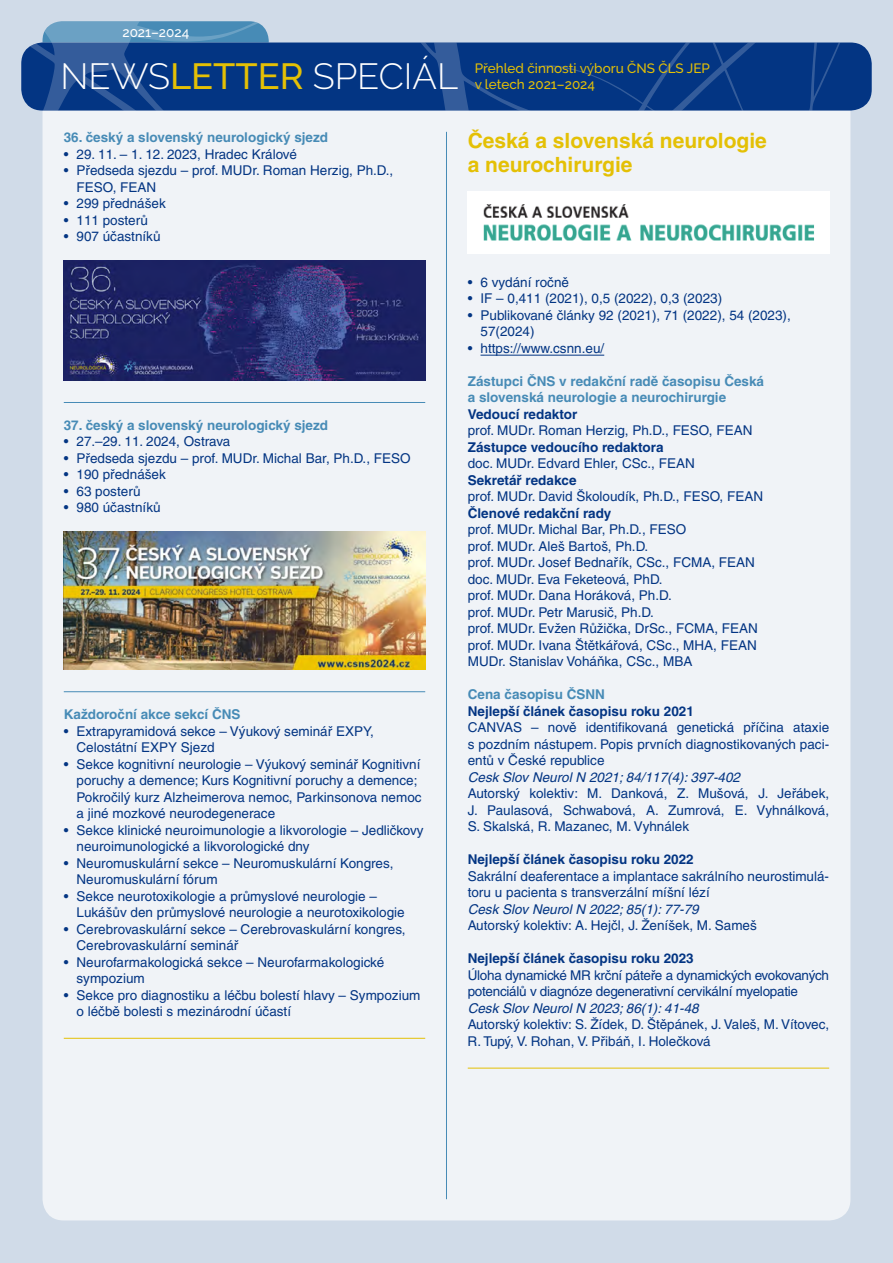
<style>
.page{position:relative;width:893px;height:1263px;background:#d0dbe8}
.page>*{position:absolute;margin:0;border:0;box-sizing:border-box;transform-origin:0 0}
.t1{font:300 36.3px "Raleway";color:#fff}
.t2{font:700 21px/24px "Helvetica CE";color:#e4c005}
.t3{font:13.5px/16.5px "Helvetica CE";color:#033583}
.t4{font:700 13.5px/16.5px "Helvetica CE";color:#478bb6}
.t5{font:700 13.5px "Helvetica CE";color:#033583}
.t6{font:13.5px/16.5px "Helvetica CE";letter-spacing:-.02em;color:#033583}
.t7{font:italic 13.5px "Helvetica CE";color:#033583}
.t8{font:500 13.5px "Raleway";color:#e4c005}
.t9{font:500 13.5px "Raleway";color:#fff}
.s1{font-weight:500;color:#e4c005}
</style>
<div class="page">
<div style="left:43px;top:64px;width:807px;height:1156px;background:#f0f3f7;border-radius:21px"></div>
<svg style="left:21px;top:21px;width:851px;height:90px;fill:#033583"></svg>
<hr style="left:446px;top:132px;width:1px;height:1067px;background:#478bb6">
<img style="left:64px;top:260px;width:361px;height:120px">
<hr style="left:64px;top:402px;width:361px;height:1px;background:#478bb6">
<img style="left:64px;top:532px;width:361px;height:138px">
<hr style="left:64px;top:691px;width:361px;height:1px;background:#478bb6">
<hr style="left:64px;top:1038px;width:361px;height:1px;background:#e4c005">
<hr style="left:480px;top:355px;width:124px;height:1px;background:#033583">
<img style="left:468px;top:191px;width:361px;height:63px">
<hr style="left:468px;top:1068px;width:361px;height:1px;background:#e4c005">
<p class="t9" style="left:122px;top:25px;width:68px">2021–2024</p>
<h1 class="t1" style="left:61px;top:55px;width:399px">NEWS<span class="s1">LETTER</span> SPECIÁL</h1>
<p class="t8" style="left:475px;top:61px;width:237px">Přehled činnosti výboru ČNS ČLS JEP</p>
<p class="t8" style="left:475px;top:77px;width:122px">v letech 2021–2024</p>
<p class="t4" style="left:64px;top:129px;width:266px">36. český a slovenský neurologický sjezd</p>
<p class="t3" style="left:64px;top:146px;width:235px">• 29. 11. – 1. 12. 2023, Hradec Králové</p>
<p class="t3" style="left:77px;top:162px;width:318px;text-indent:-13px">• Předseda sjezdu – prof. MUDr. Roman Herzig, Ph.D.,<br>FESO, FEAN</p>
<p class="t3" style="left:64px;top:195px;width:104px">• 299 přednášek</p>
<p class="t3" style="left:64px;top:212px;width:86px">• 111 posterů</p>
<p class="t3" style="left:64px;top:228px;width:98px">• 907 účastníků</p>
<p class="t4" style="left:64px;top:417px;width:266px">37. český a slovenský neurologický sjezd</p>
<p class="t3" style="left:64px;top:433px;width:168px">• 27.–29. 11. 2024, Ostrava</p>
<p class="t3" style="left:64px;top:450px;width:348px">• Předseda sjezdu – prof. MUDr. Michal Bar, Ph.D., FESO</p>
<p class="t3" style="left:64px;top:466px;width:104px">• 190 přednášek</p>
<p class="t3" style="left:64px;top:483px;width:78px">• 63 posterů</p>
<p class="t3" style="left:64px;top:499px;width:98px">• 980 účastníků</p>
<p class="t4" style="left:64px;top:706px;width:178px">Každoroční akce sekcí ČNS</p>
<p class="t3" style="left:77px;top:723px;width:299px;text-indent:-13px">• Extrapyramidová sekce – Výukový seminář EXPY,<br>Celostátní EXPY Sjezd</p>
<p class="t3" style="left:77px;top:756px;width:347px;text-indent:-13px">• Sekce kognitivní neurologie – Výukový seminář Kognitivní poruchy a demence; Kurs Kognitivní poruchy a demence; Pokročilý kurz Alzheimerova nemoc, Parkinsonova nemoc a jiné mozkové neurodegenerace</p>
<p class="t3" style="left:77px;top:822px;width:349px;text-indent:-13px">• Sekce klinické neuroimunologie a likvorologie – Jedličkovy neuroimunologické a likvorologické dny</p>
<p class="t3" style="left:77px;top:855px;width:318px;text-indent:-13px">• Neuromuskulární sekce – Neuromuskulární Kongres,<br>Neuromuskulární fórum</p>
<p class="t3" style="left:77px;top:888px;width:330px;text-indent:-13px">• Sekce neurotoxikologie a průmyslové neurologie –<br>Lukášův den průmyslové neurologie a neurotoxikologie</p>
<p class="t3" style="left:77px;top:921px;width:331px;text-indent:-13px">• Cerebrovaskulární sekce – Cerebrovaskulární kongres,<br>Cerebrovaskulární seminář</p>
<p class="t3" style="left:77px;top:954px;width:309px;text-indent:-13px">• Neurofarmakologická sekce – Neurofarmakologické sympozium</p>
<p class="t3" style="left:77px;top:987px;width:345px;text-indent:-13px">• Sekce pro diagnostiku a léčbu bolestí hlavy – Sympozium o léčbě bolesti s mezinárodní účastí</p>
<h2 class="t2" style="left:468px;top:129px;width:301px">Česká a slovenská neurologie a neurochirurgie</h2>
<p class="t3" style="left:468px;top:274px;width:103px">• 6 vydání ročně</p>
<p class="t3" style="left:468px;top:290px;width:256px">• IF – 0,411 (2021), 0,5 (2022), 0,3 (2023)</p>
<p class="t3" style="left:480px;top:307px;width:312px;text-indent:-13px">• Publikované články 92 (2021), 71 (2022), 54 (2023),<br>57(2024)</p>
<p class="t3" style="left:468px;top:340px;width:138px">• https://www.csnn.eu/</p>
<p class="t4" style="left:468px;top:373px;width:298px">Zástupci ČNS v redakční radě časopisu Česká a slovenská neurologie a neurochirurgie</p>
<p class="t5" style="left:468px;top:406px;width:111px">Vedoucí redaktor</p>
<p class="t3" style="left:468px;top:422px;width:286px">prof. MUDr. Roman Herzig, Ph.D., FESO, FEAN</p>
<p class="t5" style="left:468px;top:439px;width:197px">Zástupce vedoucího redaktora</p>
<p class="t3" style="left:468px;top:455px;width:229px">doc. MUDr. Edvard Ehler, CSc., FEAN</p>
<p class="t5" style="left:468px;top:472px;width:110px">Sekretář redakce</p>
<p class="t3" style="left:468px;top:488px;width:297px">prof. MUDr. David Školoudík, Ph.D., FESO, FEAN</p>
<p class="t5" style="left:468px;top:505px;width:145px">Členové redakční rady</p>
<p class="t3" style="left:468px;top:521px;width:292px">prof. MUDr. Michal Bar, Ph.D., FESO<br>prof. MUDr. Aleš Bartoš, Ph.D.<br>prof. MUDr. Josef Bednařík, CSc., FCMA, FEAN doc. MUDr. Eva Feketeová, PhD.<br>prof. MUDr. Dana Horáková, Ph.D.<br>prof. MUDr. Petr Marusič, Ph.D.<br>prof. MUDr. Evžen Růžička, DrSc., FCMA, FEAN prof. MUDr. Ivana Štětkářová, CSc., MHA, FEAN MUDr. Stanislav Voháňka, CSc., MBA</p>
<p class="t4" style="left:468px;top:686px;width:139px">Cena časopisu ČSNN</p>
<p class="t5" style="left:468px;top:703px;width:228px">Nejlepší článek časopisu roku 2021</p>
<p class="t3" style="left:468px;top:719px;width:363px;text-align:justify">CANVAS – nově identifikovaná genetická příčina ataxie s pozdním nástupem. Popis prvních diagnostikovaných paci&shy;entů v České republice</p>
<p class="t7" style="left:468px;top:769px;width:274px">Cesk Slov Neurol N 2021; 84/117(4): 397-402</p>
<p class="t3" style="left:468px;top:785px;width:363px;text-align:justify">Autorský kolektiv: M. Danková, Z. Mušová, J. Jeřábek, J. Paulasová, Schwabová, A. Zumrová, E. Vyhnálková, S. Skalská, R. Mazanec, M. Vyhnálek</p>
<p class="t5" style="left:468px;top:852px;width:228px">Nejlepší článek časopisu roku 2022</p>
<p class="t3" style="left:468px;top:868px;width:363px">Sakrální deaferentace a implantace sakrálního neurostimulá&shy;toru u pacienta s transverzální míšní lézí</p>
<p class="t7" style="left:468px;top:901px;width:233px">Cesk Slov Neurol N 2022; 85(1): 77-79</p>
<p class="t3" style="left:468px;top:917px;width:291px">Autorský kolektiv: A. Hejčl, J. Ženíšek, M. Sameš</p>
<p class="t5" style="left:468px;top:951px;width:228px">Nejlepší článek časopisu roku 2023</p>
<p class="t6" style="left:468px;top:967px;width:363px">Úloha dynamické MR krční páteře a dynamických evokovaných potenciálů v diagnóze degenerativní cervikální myelopatie</p>
<p class="t7" style="left:468px;top:1000px;width:233px">Cesk Slov Neurol N 2023; 86(1): 41-48</p>
<p class="t3" style="left:468px;top:1016px;width:363px">Autorský kolektiv: S. Žídek, D. Štěpánek, J. Valeš, M. Vítovec,<br>R. Tupý, V. Rohan, V. Přibáň, I. Holečková</p>
</div>
